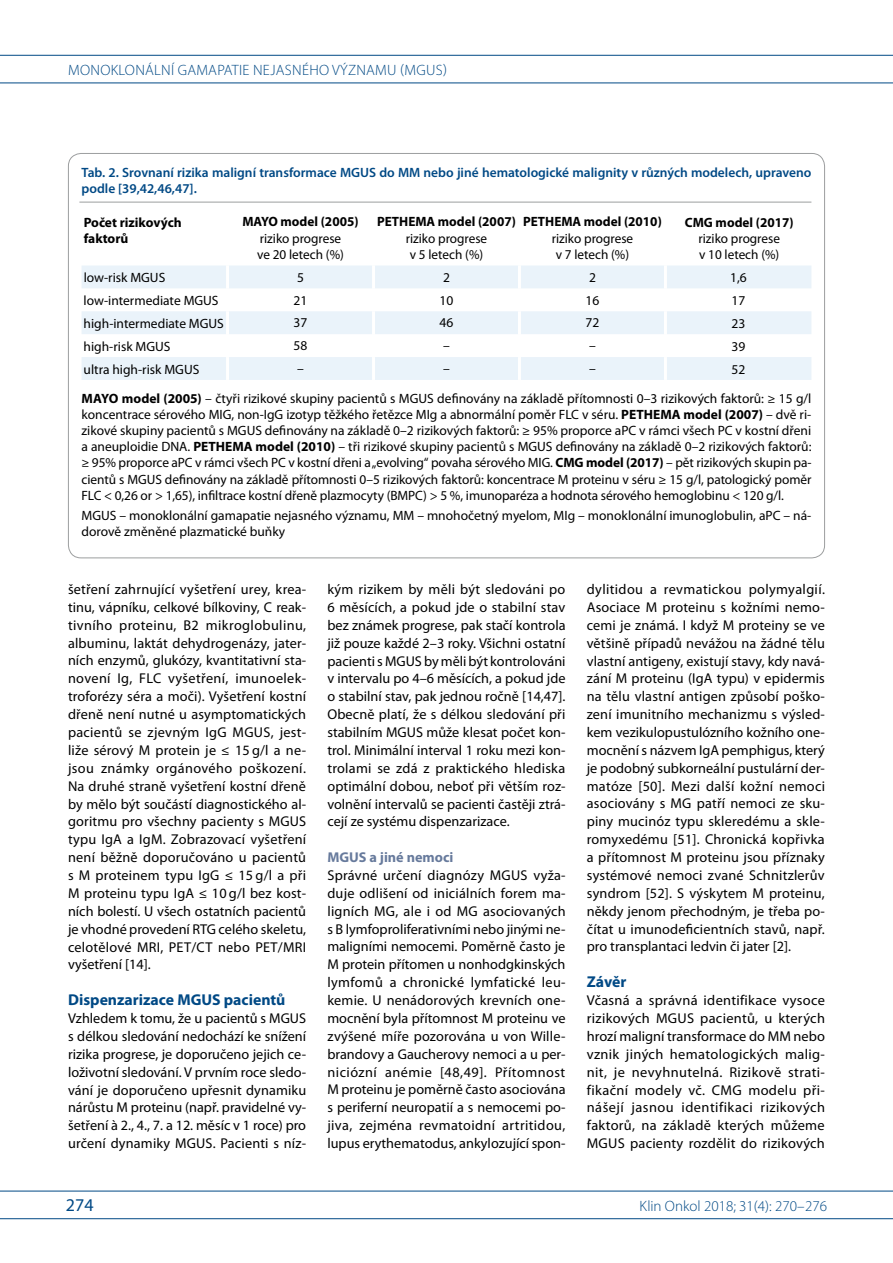
<style>
.page{position:relative;width:893px;height:1263px;background:#fff}
.page>*{position:absolute;margin:0;border:0;box-sizing:border-box;transform-origin:0 0}
.t1{font:18px "Myriad Pro";color:#004985}
.t2{font:700 15.75px "Myriad Pro";color:#004985}
.t3{font:300 15px "Myriad Pro";color:#004985}
.t4{font:14.25px/17.9px "Myriad Pro";color:#000;text-align:justify}
.t5{font:700 14.25px "Myriad Pro";color:#677a9c}
.t6{font:13.5px/16.2px "Myriad Pro";color:#000}
.t7{font:600 13.5px/16.5px "Myriad Pro";color:#004985}
.t8{font:700 13.5px/16.2px "Myriad Pro";color:#000}
.s1{font-weight:700}
</style>
<div class="page">
<hr style="left:0;top:55px;width:893px;height:1px;background:#004985">
<hr style="left:0;top:83px;width:893px;height:1px;background:#004985">
<hr style="left:0;top:1191px;width:893px;height:1px;background:#004985">
<hr style="left:0;top:1218px;width:893px;height:1px;background:#004985">
<hr style="left:79px;top:202px;width:732px;height:1px;background:#9c9e9f">
<svg style="left:82px;top:265px;width:729px;height:115px;fill:#eaf3fa"></svg>
<hr style="left:226px;top:265px;width:3px;height:23px;background:#fff">
<hr style="left:372px;top:265px;width:3px;height:23px;background:#fff">
<hr style="left:518px;top:265px;width:3px;height:23px;background:#fff">
<hr style="left:664px;top:265px;width:3px;height:23px;background:#fff">
<hr style="left:226px;top:288px;width:3px;height:23px;background:#fff">
<hr style="left:372px;top:288px;width:3px;height:23px;background:#fff">
<hr style="left:518px;top:288px;width:3px;height:23px;background:#fff">
<hr style="left:664px;top:288px;width:3px;height:23px;background:#fff">
<hr style="left:226px;top:311px;width:3px;height:23px;background:#fff">
<hr style="left:372px;top:311px;width:3px;height:23px;background:#fff">
<hr style="left:518px;top:311px;width:3px;height:23px;background:#fff">
<hr style="left:664px;top:311px;width:3px;height:23px;background:#fff">
<hr style="left:226px;top:334px;width:3px;height:23px;background:#fff">
<hr style="left:372px;top:334px;width:3px;height:23px;background:#fff">
<hr style="left:518px;top:334px;width:3px;height:23px;background:#fff">
<hr style="left:664px;top:334px;width:3px;height:23px;background:#fff">
<hr style="left:226px;top:357px;width:3px;height:23px;background:#fff">
<hr style="left:372px;top:357px;width:3px;height:23px;background:#fff">
<hr style="left:518px;top:357px;width:3px;height:23px;background:#fff">
<hr style="left:664px;top:357px;width:3px;height:23px;background:#fff">
<p class="t3" style="left:68px;top:61px;width:22px">MONOKLON</p>
<p class="t3" style="left:145px;top:61px;width:51px">ÁLN Í GAMAPATIE</p>
<p class="t3" style="left:253px;top:61px;width:9px">NEJASN</p>
<p class="t3" style="left:302px;top:61px;width:65px">ÉHO VÝZNAMU</p>
<p class="t3" style="left:400px;top:61px;width:48px">(MGUS)</p>
<p class="t7" style="left:82px;top:164px;width:731px">Tab. 2. Srovnaní rizika maligní transformace MGUS do MM nebo jiné hematologické malignity v různých modelech, upraveno podle [39,42,46,47].</p>
<p class="t8" style="left:84px;top:214px;width:100px">Počet rizikových faktorů</p>
<p class="t8" style="left:242px;top:213px;width:118px">MAYO model (2005)</p>
<p class="t8" style="left:377px;top:213px;width:140px">PETHEMA model (2007)</p>
<p class="t6" style="left:406px;top:230px;width:83px">riziko progrese v 5 letech (%)</p>
<p class="t8" style="left:523px;top:213px;width:140px">PETHEMA model (2010)</p>
<p class="t6" style="left:552px;top:230px;width:83px">riziko progrese v 7 letech (%)</p>
<p class="t8" style="left:685px;top:214px;width:110px">CMG model (2017)</p>
<p class="t6" style="left:698px;top:230px;width:83px">riziko progrese v 10 letech (%)</p>
<p class="t6" style="left:257px;top:230px;width:88px">riziko progrese ve 20 letech (%)</p>
<p class="t6" style="left:84px;top:269px;width:83px">low-risk MGUS</p>
<p class="t6" style="left:297px;top:269px;width:8px">5</p>
<p class="t6" style="left:443px;top:269px;width:8px">2</p>
<p class="t6" style="left:589px;top:269px;width:8px">2</p>
<p class="t6" style="left:730px;top:269px;width:18px">1,6</p>
<p class="t6" style="left:84px;top:292px;width:136px">low-intermediate MGUS</p>
<p class="t6" style="left:294px;top:292px;width:15px">21</p>
<p class="t6" style="left:440px;top:292px;width:15px">10</p>
<p class="t6" style="left:585px;top:292px;width:15px">16</p>
<p class="t6" style="left:731px;top:292px;width:15px">17</p>
<p class="t6" style="left:84px;top:315px;width:142px">high-intermediate MGUS</p>
<p class="t6" style="left:294px;top:315px;width:15px">37</p>
<p class="t6" style="left:439px;top:315px;width:15px">46</p>
<p class="t6" style="left:585px;top:315px;width:15px">72</p>
<p class="t6" style="left:731px;top:315px;width:15px">23</p>
<p class="t6" style="left:84px;top:338px;width:88px">high-risk MGUS</p>
<p class="t6" style="left:294px;top:337px;width:15px">58</p>
<p class="t6" style="left:443px;top:337px;width:8px">–</p>
<p class="t6" style="left:589px;top:337px;width:8px">–</p>
<p class="t6" style="left:731px;top:338px;width:15px">39</p>
<p class="t6" style="left:84px;top:361px;width:117px">ultra high-risk MGUS</p>
<p class="t6" style="left:297px;top:360px;width:8px">–</p>
<p class="t6" style="left:443px;top:360px;width:8px">–</p>
<p class="t6" style="left:589px;top:360px;width:8px">–</p>
<p class="t6" style="left:731px;top:361px;width:15px">52</p>
<p class="t8" style="left:82px;top:389px;width:21px">Mayo</p>
<p class="t6" style="left:81px;top:390px;width:732px;text-align:justify;text-indent:40px"><span class="s1">model (2005)</span> – čtyři rizikové skupiny pacientů s MGUS definovány na základě přítomnosti 0–3 rizikových faktorů: ≥ 15 g/l koncentrace sérového MIG, non-IgG izotyp těžkého řetězce MIg a abnormální poměr FLC v séru. <span class="s1">PETHEMA model (2007)</span> – dvě ri&shy;zikové skupiny pacientů s MGUS definovány na základě 0–2 rizikových faktorů: ≥ 95% proporce aPC v rámci všech PC v kostní dřeni a aneuploidie DNA. <span class="s1">PETHEMA model (2010)</span> – tři rizikové skupiny pacientů s MGUS definovány na základě 0–2 rizikových faktorů: ≥ 95% proporce aPC v rámci všech PC v kostní dřeni a „evolving“ povaha sérového MIG. <span class="s1">CMG model (2017)</span> – pět rizikových skupin pa&shy;cientů s MGUS definovány na základě přítomnosti 0–5 rizikových faktorů: koncentrace M proteinu v séru ≥ 15 g/l, patologický poměr FLC &lt; 0,26 or &gt; 1,65), infiltrace kostní dřeně plazmocyty (BMPC) &gt; 5 %, imunoparéza a hodnota sérového hemoglobinu &lt; 120 g/l.</p>
<p class="t6" style="left:82px;top:507px;width:731px">MGUS – monoklonální gamapatie nejasného významu, MM – mnohočetný myelom, MIg – monoklonální imunoglobulin, aPC – ná&shy;dorově změněné plazmatické buňky</p>
<p class="t4" style="left:68px;top:580px;width:240px">šetření zahrnující vyšetření urey, krea&shy;tinu, vápníku, celkové bílkoviny, C reak&shy;tivního proteinu, B2 mikroglobulinu, albuminu, laktát dehydrogenázy, jater&shy;ních enzymů, glukózy, kvantitativní sta&shy;novení Ig, FLC vyšetření, imunoelek&shy;troforézy séra a moči). Vyšetření kostní dřeně není nutné u asymptomatických pacientů se zjevným IgG MGUS, jest&shy;liže sérový M protein je ≤ 15 g/l a ne&shy;jsou známky orgánového poškození.<br>Na druhé straně vyšetření kostní dřeně by mělo být součástí diagnostického al&shy;goritmu pro všechny pacienty s MGUS typu IgA a IgM. Zobrazovací vyšetření není běžně doporučováno u pacientů s M proteinem typu IgG ≤ 15 g/l a při M proteinu typu IgA ≤ 10 g/l bez kost&shy;ních bolestí. U všech ostatních pacientů je vhodné provedení RTG celého skeletu, celotělové MRI, PET/CT nebo PET/MRI vyšetření [14].</p>
<p class="t2" style="left:68px;top:989px;width:219px">Dispenzarizace MGUS pacientů</p>
<p class="t4" style="left:68px;top:1009px;width:240px">Vzhledem k tomu, že u pacientů s MGUS s délkou sledování nedochází ke snížení rizika progrese, je doporučeno jejich ce&shy;loživotní sledování. V prvním roce sledo&shy;vání je doporučeno upřesnit dynamiku nárůstu M proteinu (např. pravidelné vy&shy;šetření à 2., 4., 7. a 12. měsíc v 1 roce) pro určení dynamiky MGUS. Pacienti s níz-</p>
<p class="t1" style="left:66px;top:1194px;width:29px">274</p>
<p class="t4" style="left:327px;top:580px;width:240px">kým rizikem by měli být sledováni po 6 měsících, a pokud jde o stabilní stav bez známek progrese, pak stačí kontrola již pouze každé 2–3 roky. Všichni ostatní pacienti s MGUS by měli být kontrolováni v intervalu po 4–6 měsících, a pokud jde o stabilní stav, pak jednou ročně [14,47].<br>Obecně platí, že s délkou sledování při stabilním MGUS může klesat počet kon&shy;trol. Minimální interval 1 roku mezi kon&shy;trolami se zdá z praktického hlediska optimální dobou, neboť při větším roz&shy;volnění intervalů se pacienti častěji ztrá&shy;cejí ze systému dispenzarizace.</p>
<p class="t5" style="left:327px;top:848px;width:127px">MGUS a jiné nemoci</p>
<p class="t4" style="left:327px;top:866px;width:240px">Správné určení diagnózy MGUS vyža&shy;duje odlišení od iniciálních forem ma&shy;ligních MG, ale i od MG asociovaných s B lymfoproliferativními nebo jinými ne&shy;maligními nemocemi. Poměrně často je M protein přítomen u nonhodgkinských lymfomů a chronické lymfatické leu&shy;kemie. U nenádorových krevních one&shy;mocnění byla přítomnost M proteinu ve zvýšené míře pozorována u von Wille&shy;brandovy a Gaucherovy nemoci a u per&shy;niciózní anémie [48,49]. Přítomnost M proteinu je poměrně často asociována s periferní neuropatií a s nemocemi po&shy;jiva, zejména revmatoidní artritidou, lupus erythematodus, ankylozující spon-</p>
<p class="t4" style="left:587px;top:580px;width:240px">dylitidou a revmatickou polymyalgií.<br>Asociace M proteinu s kožními nemo&shy;cemi je známá. I když M proteiny se ve většině případů nevážou na žádné tělu vlastní antigeny, existují stavy, kdy navá&shy;zání M proteinu (IgA typu) v epidermis na tělu vlastní antigen způsobí poško&shy;zení imunitního mechanizmu s výsled&shy;kem vezikulopustulózního kožního one&shy;mocnění s názvem IgA pemphigus, který je podobný subkorneální pustulární der&shy;matóze [50]. Mezi další kožní nemoci asociovány s MG patří nemoci ze sku&shy;piny mucinóz typu skleredému a skle&shy;romyxedému [51]. Chronická kopřivka a přítomnost M proteinu jsou příznaky systémové nemoci zvané Schnitzlerův syndrom [52]. S výskytem M proteinu, někdy jenom přechodným, je třeba po&shy;čítat u imunodeficientních stavů, např. pro transplantaci ledvin či jater [2].</p>
<p class="t2" style="left:587px;top:972px;width:41px">Závěr</p>
<p class="t4" style="left:587px;top:991px;width:240px">Včasná a správná identifikace vysoce rizikových MGUS pacientů, u kterých hrozí maligní transformace do MM nebo vznik jiných hematologických malig&shy;nit, je nevyhnutelná. Rizikově strati&shy;fikační modely vč. CMG modelu při&shy;nášejí jasnou identifikaci rizikových faktorů, na základě kterých můžeme MGUS pacienty rozdělit do rizikových</p>
<p class="t3" style="left:640px;top:1197px;width:189px">KLIN ONKOL 2018; 31(4): 270–276</p>
</div>
